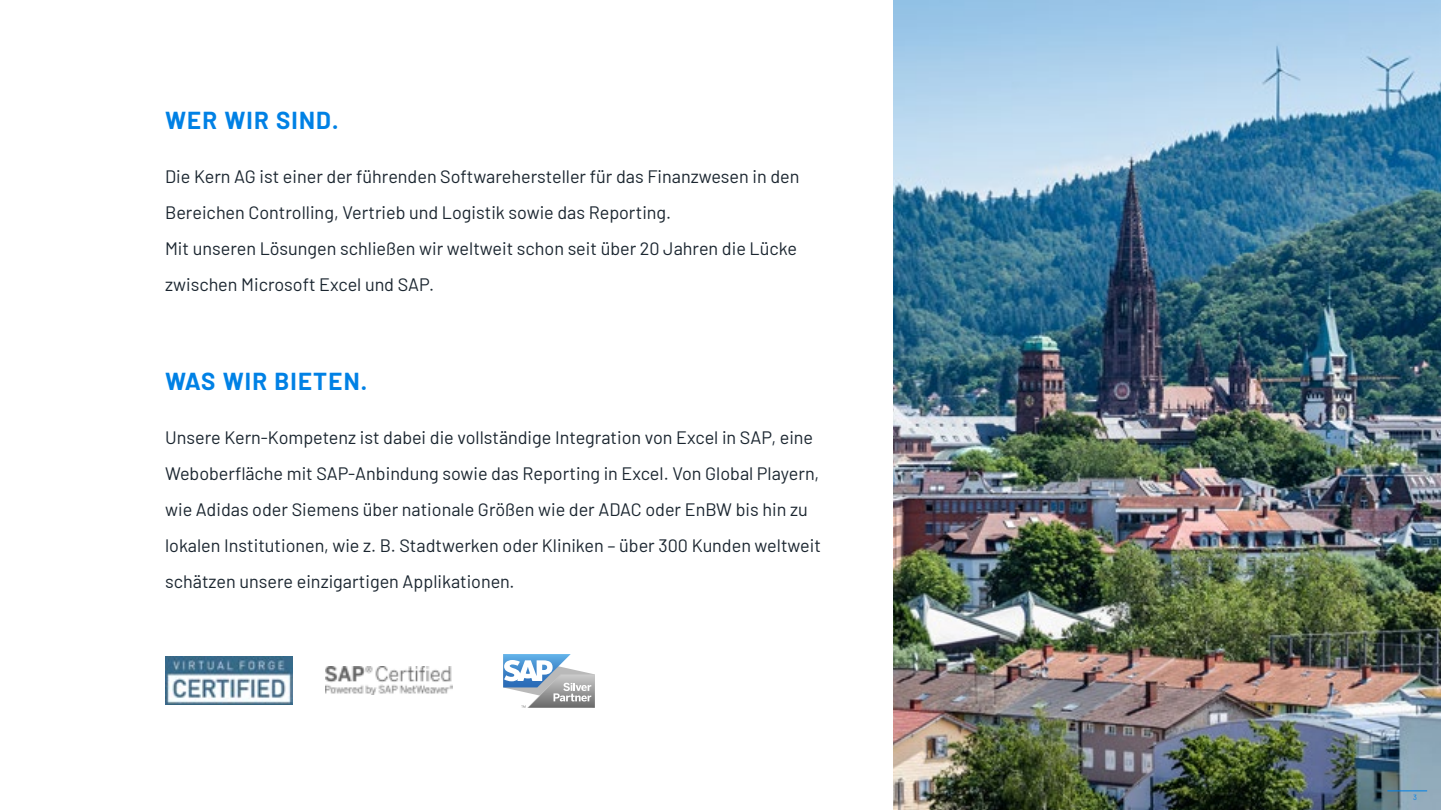
<style>
.page{position:relative;width:1441px;height:810px;background:#fff}
.page>*{position:absolute;margin:0;border:0;box-sizing:border-box;transform-origin:0 0}
.t1{font:700 24px "Barlow";letter-spacing:.05em;color:#0081e5}
.t2{font:18px/36px "Barlow";color:#1b2630}
.t3{font:7.5px "Barlow";color:#0081e5}
</style>
<div class="page">
<img style="left:893px;top:0;width:547px;height:810px">
<img style="left:165px;top:657px;width:128px;height:48px">
<img style="left:325px;top:667px;width:127px;height:28px">
<svg style="left:503px;top:654px;width:91px;height:54px"></svg>
<hr style="left:1387px;top:790px;width:39px;height:1px;background:#0081e5">
<h1 class="t1" style="left:165px;top:103px;width:175px">WER WIR SIND.</h1>
<p class="t2" style="left:165px;top:157px;width:636px">Die Kern AG ist einer der führenden Softwarehersteller für das Finanzwesen in den Bereichen Controlling, Vertrieb und Logistik sowie das Reporting.<br>Mit unseren Lösungen schließen wir weltweit schon seit über 20 Jahren die Lücke zwischen Microsoft Excel und SAP.</p>
<h1 class="t1" style="left:165px;top:364px;width:204px">WAS WIR BIETEN.</h1>
<p class="t2" style="left:165px;top:418px;width:657px">Unsere Kern-Kompetenz ist dabei die vollständige Integration von Excel in SAP, eine Weboberfläche mit SAP-Anbindung sowie das Reporting in Excel. Von Global Playern, wie Adidas oder Siemens über nationale Größen wie der ADAC oder EnBW bis hin zu lokalen Institutionen, wie z. B. Stadtwerken oder Kliniken – über 300 Kunden weltweit schätzen unsere einzigartigen Applikationen.</p>
<p class="t3" style="left:1412px;top:792px;width:5px">3</p>
</div>
